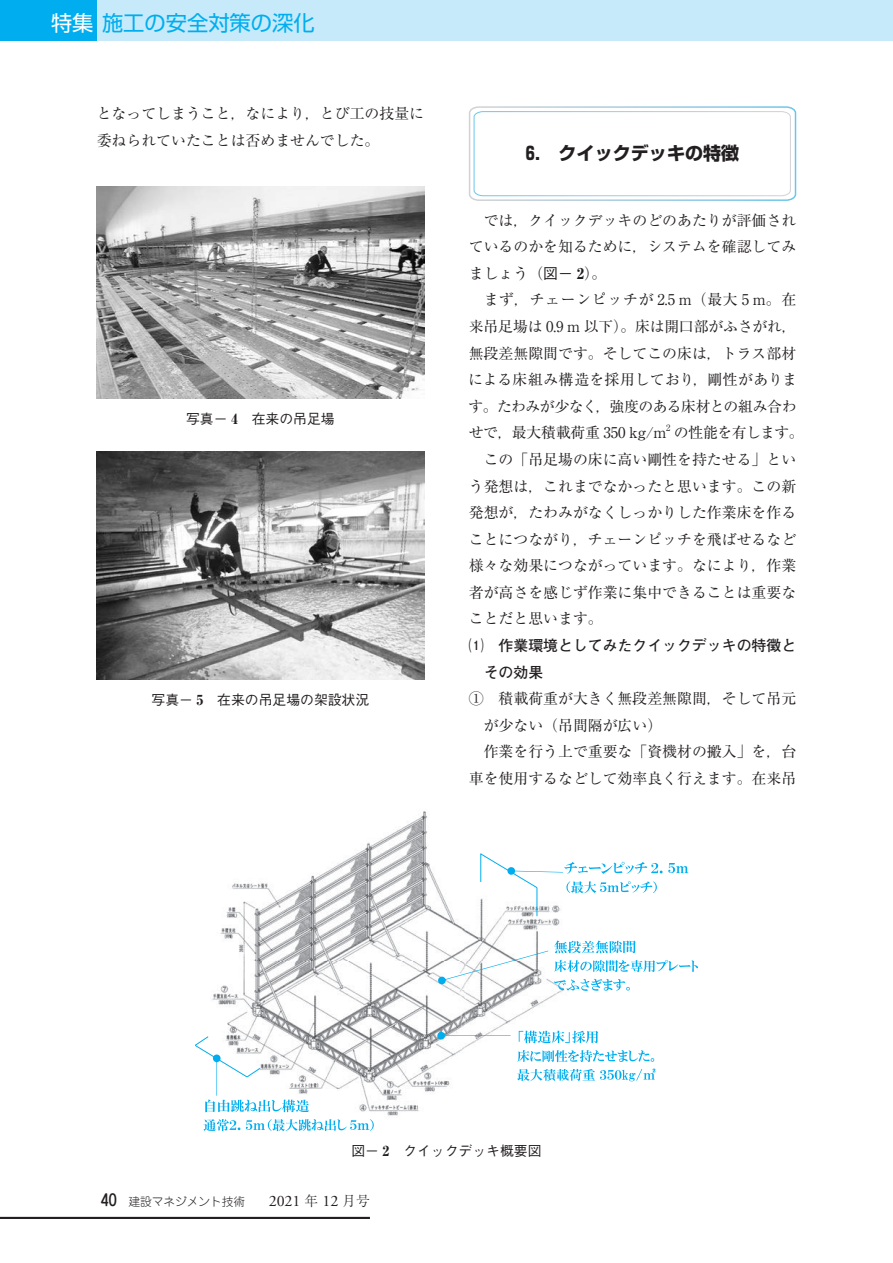
<style>
.page{position:relative;width:893px;height:1263px;background:#fff}
.page>*{position:absolute;margin:0;border:0;box-sizing:border-box;transform-origin:0 0}
.t1{font:21.3px "Shin Go Pr 6 N";color:#00aeef}
.t2{font:700 18px "Shin Go Pr 6 N";color:#231f20}
.本文_14Q{font:14.85px/26.5px "Ryumin Pr 6 N";color:#231f20;text-align:justify}
.小見出し__など{font:14.85px/26.5px "Ryumin Pr 6 N";color:#231f20}
.中見出し__1___太ゴ{font:700 14.85px/26.5px "Futo Go B101 Pr 6 N";color:#231f20}
.本文_14Q-2{font:14.85px "Ryumin Pr 6 N";letter-spacing:-.04em;color:#231f20}
.キャプション{font:500 13.8px "Gothic BBB Pr 6 N";color:#231f20}
.t3{font:300 11.7px "Jun 101 Pro";color:#231f20}
.本文_14Q-3{font:8.7px "Ryumin Pr 6 N";color:#231f20}
.s1{color:#fff}
.s2{font-family:"Ryumin Pr 6 N";font-weight:800}
.s3{font-family:"Gothic BBB Pr 6 N";font-weight:500}
.s4{font-weight:800}
.s5{font-family:"Jun 34 Pro";font-weight:500;font-size:15.9px}
.s6{font-family:"Adobe Garamond Pro";font-weight:400;font-size:15.9px}
.s7{font-family:"Ryumin Pr 6 N";font-size:13.8px}
</style>
<div class="page">
<div style="left:0;top:0;width:98px;height:40px;background:#00aeef"></div>
<div style="left:98px;top:0;width:795px;height:40px;background:#c6eafa"></div>
<svg style="left:469px;top:106px;width:327px;height:95px"></svg>
<img style="left:97px;top:186px;width:327px;height:213px">
<img style="left:97px;top:452px;width:327px;height:228px">
<img style="left:212px;top:811px;width:361px;height:305px">
<svg style="left:519px;top:1030px;width:79px;height:13px"></svg>
<svg style="left:517px;top:1050px;width:137px;height:12px"></svg>
<svg style="left:517px;top:1068px;width:138px;height:13px"></svg>
<svg style="left:203px;top:1119px;width:37px;height:12px"></svg>
<svg style="left:246px;top:1119px;width:128px;height:12px"></svg>
<svg style="left:668px;top:863px;width:20px;height:10px"></svg>
<svg style="left:195px;top:1036px;width:114px;height:76px"></svg>
<svg style="left:437px;top:1032px;width:74px;height:7px"></svg>
<svg style="left:480px;top:853px;width:182px;height:63px"></svg>
<svg style="left:438px;top:951px;width:110px;height:33px"></svg>
<svg style="left:554px;top:940px;width:82px;height:13px"></svg>
<svg style="left:554px;top:960px;width:144px;height:12px"></svg>
<svg style="left:554px;top:979px;width:76px;height:12px"></svg>
<hr style="left:0;top:1217px;width:370px;height:2px;background:#231f20">
<h1 class="t1" style="left:51px;top:6px;width:265px"><span class="s1">特集</span>施工の安全対策の深化</h1>
<p class="本文_14Q" style="left:97px;top:100px;width:329px">となってしまうこと，なにより，とび工の技量に委ねられていたことは否めませんでした。</p>
<p class="キャプション" style="left:186px;top:407px;width:150px">写真－ <span class="s2">4</span>　在来の吊足場</p>
<p class="キャプション" style="left:152px;top:688px;width:219px">写真－ <span class="s2">5</span>　在来の吊足場の架設状況</p>
<p class="t2" style="left:526px;top:139px;width:215px">6.　クイックデッキの特徴</p>
<p class="本文_14Q" style="left:469px;top:206px;width:329px;text-indent:15px">では，クイックデッキのどのあたりが評価されているのかを知るために，システムを確認してみましょう（<span class="s3">図－</span> <span class="s4">2</span>）。</p>
<p class="本文_14Q" style="left:468px;top:286px;width:330px;text-indent:15px">まず，チェーンピッチが 2.5 m（最大 5 m。在来吊足場は 0.9 m 以下）。床は開口部がふさがれ，無段差無隙間です。そしてこの床は，トラス部材による床組み構造を採用しており，剛性があります。たわみが少なく，強度のある床材との組み合わせで，最大積載荷重 350 kg/m</p>
<p class="本文_14Q-3" style="left:666px;top:421px;width:6px">2</p>
<p class="本文_14Q-2" style="left:674px;top:421px;width:131px">の性能を有します。</p>
<p class="本文_14Q" style="left:469px;top:445px;width:329px;text-indent:15px">この「吊足場の床に高い剛性を持たせる」という発想は，これまでなかったと思います。この新発想が，たわみがなくしっかりした作業床を作ることにつながり，チェーンピッチを飛ばせるなど様々な効果につながっています。なにより，作業者が高さを感じず作業に集中できることは重要なことだと思います。</p>
<p class="中見出し__1___太ゴ" style="left:484px;top:631px;width:314px;text-indent:-15px">⑴　作業環境としてみたクイックデッキの特徴とその効果</p>
<p class="小見出し__など" style="left:484px;top:684px;width:314px;text-indent:-15px">①　積載荷重が大きく無段差無隙間，そして吊元が少ない（吊間隔が広い）</p>
<p class="本文_14Q" style="left:469px;top:738px;width:329px;text-align:right">作業を行う上で重要な「資機材の搬入」を，台車を使用するなどして効率良く行えます。在来吊</p>
<p class="キャプション" style="left:351px;top:1140px;width:192px">図－ <span class="s2">2</span>　クイックデッキ概要図</p>
<p class="t3" style="left:101px;top:1192px;width:270px"><span class="s5">40</span> 建設マネジメント技術　　<span class="s6">2021</span> <span class="s7">年</span> <span class="s6">12</span> <span class="s7">月号</span></p>
</div>
